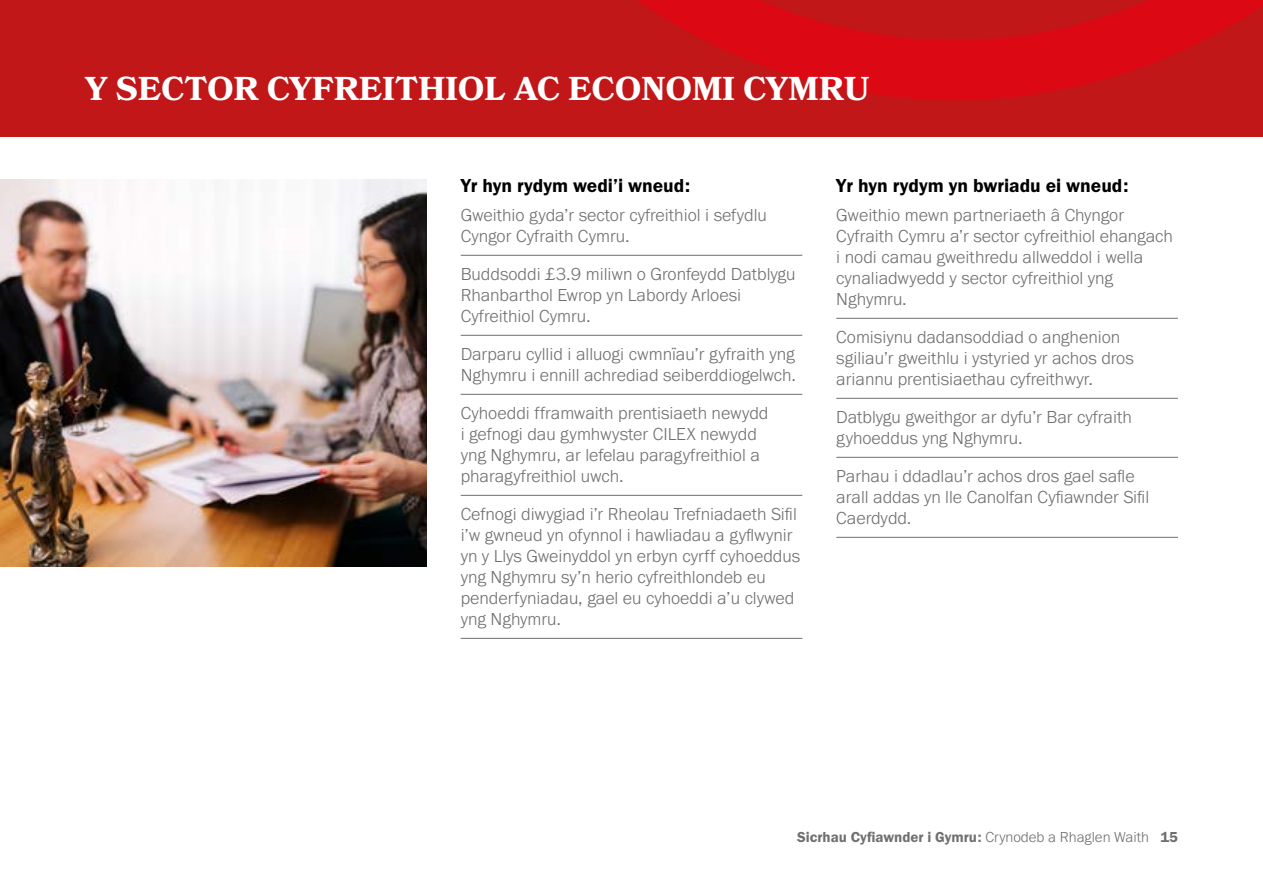
<style>
.page{position:relative;width:1263px;height:893px;background:#fff}
.page>*{position:absolute;margin:0;border:0;box-sizing:border-box;transform-origin:0 0}
.Navy_section_title{font:700 33px "Bookmania";letter-spacing:.01em;color:#fff}
.BBB{font:19.5px "Franklin Gothic URW Dem";color:#000}
.Body_List_Line{font:300 18px/21px "Franklin Gothic URW";color:#706f6f}
.t1{font:15px "Franklin Gothic URW Dem";color:#706f6f}
.s1{font-family:"Franklin Gothic URW";font-weight:300}
</style>
<div class="page">
<div style="left:0;top:0;width:1263px;height:136px;background:#c11719"></div>
<hr style="left:461px;top:255px;width:341px;height:1px;background:#706f6f">
<hr style="left:461px;top:335px;width:341px;height:1px;background:#706f6f">
<hr style="left:461px;top:394px;width:341px;height:1px;background:#706f6f">
<hr style="left:461px;top:495px;width:341px;height:1px;background:#706f6f">
<hr style="left:461px;top:638px;width:341px;height:1px;background:#706f6f">
<hr style="left:836px;top:318px;width:342px;height:1px;background:#706f6f">
<hr style="left:836px;top:398px;width:342px;height:1px;background:#706f6f">
<hr style="left:836px;top:457px;width:342px;height:1px;background:#706f6f">
<hr style="left:836px;top:537px;width:342px;height:1px;background:#706f6f">
<svg style="left:638px;top:0;width:625px;height:100px"></svg>
<img style="left:0;top:180px;width:427px;height:387px">
<p class="Navy_section_title" style="left:85px;top:70px;width:786px">Y SECTOR CYFREITHIOL AC ECONOMI CYMRU</p>
<p class="BBB" style="left:461px;top:173px;width:231px">Yr hyn rydym wedi’i wneud:</p>
<p class="Body_List_Line" style="left:461px;top:204px;width:308px">Gweithio gyda’r sector cyfreithiol i sefydlu<br>Cyngor Cyfraith Cymru.</p>
<p class="Body_List_Line" style="left:461px;top:263px;width:336px">Buddsoddi £3.9 miliwn o Gronfeydd Datblygu<br>Rhanbarthol Ewrop yn Labordy Arloesi<br>Cyfreithiol Cymru.</p>
<p class="Body_List_Line" style="left:461px;top:343px;width:337px">Darparu cyllid i alluogi cwmnïau’r gyfraith yng<br>Nghymru i ennill achrediad seiberddiogelwch.</p>
<p class="Body_List_Line" style="left:461px;top:402px;width:309px">Cyhoeddi fframwaith prentisiaeth newydd i gefnogi dau gymhwyster CILEX newydd yng Nghymru, ar lefelau paragyfreithiol a pharagyfreithiol uwch.</p>
<p class="Body_List_Line" style="left:461px;top:504px;width:341px">Cefnogi diwygiad i’r Rheolau Trefniadaeth Sifil i’w gwneud yn ofynnol i hawliadau a gyflwynir yn y Llys Gweinyddol yn erbyn cyrff cyhoeddus yng Nghymru sy’n herio cyfreithlondeb eu penderfyniadau, gael eu cyhoeddi a’u clywed yng Nghymru.</p>
<p class="BBB" style="left:836px;top:173px;width:294px">Yr hyn rydym yn bwriadu ei wneud:</p>
<p class="Body_List_Line" style="left:836px;top:204px;width:338px">Gweithio mewn partneriaeth â Chyngor Cyfraith Cymru a’r sector cyfreithiol ehangach i nodi camau gweithredu allweddol i wella cynaliadwyedd y sector cyfreithiol yng Nghymru.</p>
<p class="Body_List_Line" style="left:836px;top:326px;width:299px">Comisiynu dadansoddiad o anghenion sgiliau’r gweithlu i ystyried yr achos dros ariannu prentisiaethau cyfreithwyr.</p>
<p class="Body_List_Line" style="left:836px;top:406px;width:297px">Datblygu gweithgor ar dyfu’r Bar cyfraith gyhoeddus yng Nghymru.</p>
<p class="Body_List_Line" style="left:836px;top:465px;width:314px">Parhau i ddadlau’r achos dros gael safle arall addas yn lle Canolfan Cyfiawnder Sifil<br>Caerdydd.</p>
<p class="t1" style="left:797px;top:828px;width:382px">Sicrhau Cyfiawnder i Gymru: <span class="s1">Crynodeb a Rhaglen Waith</span> 15</p>
</div>
